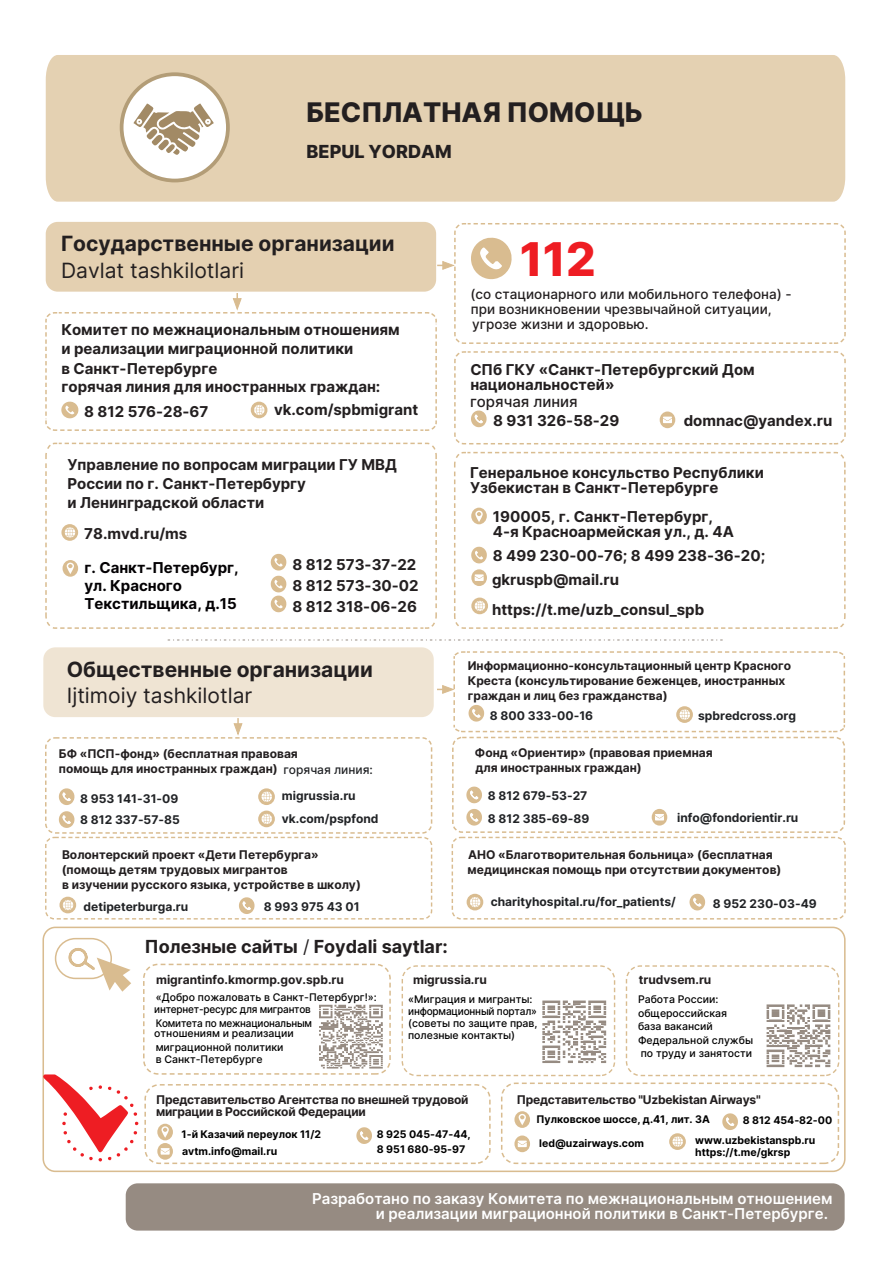
<style>
.page{position:relative;width:893px;height:1263px;background:#fff}
.page>*{position:absolute;margin:0;border:0;box-sizing:border-box;transform-origin:0 0}
.t1{font:800 46.5px "Inter";color:#ee1d23}
.t2{font:800 27px "Inter";color:#231f20}
.t3{font:700 21px "Inter";color:#231f20}
.t4{font:21px "Inter";color:#231f20}
.t5{font:700 18px "Inter";color:#231f20}
.t6{font:800 18px "Inter";color:#231f20}
.t7{font:700 15px/19.2px "Inter";color:#231f20}
.t8{font:600 15px/15px "Inter";color:#fff}
.t9{font:700 15px/18px "Inter";color:#030003}
.t10{font:500 15px "Inter";color:#231f20}
.t11{font:500 13.5px/15px "Inter";color:#231f20}
.t12{font:700 12px/15px "Inter";color:#231f20}
.t13{font:700 12px/22.5px "Inter";color:#212326}
.t14{font:700 12px/12px "Inter";letter-spacing:-.02em;color:#231f20}
.t15{font:500 12px "Inter";color:#212326}
.t16{font:500 10.5px/12px "Inter";color:#000}
.t17{font:700 10.5px/15px "Inter";color:#000}
.t18{font:500 10.5px/10.6px "Inter";letter-spacing:-.02em;color:#000;scale:.95 1}
.s1{font-weight:400}
</style>
<div class="page">
<div style="left:46px;top:55px;width:799px;height:48px;background:#e4d1b2"></div>
<svg style="left:168px;top:640px;width:555px;height:1px"></svg>
<svg style="left:454px;top:612px;width:392px;height:17px"></svg>
<div style="left:471px;top:597px;width:17px;height:17px;background:#d9bc90;border-radius:50%"></div>
<div style="left:122px;top:74px;width:106px;height:107px;background:#fff;border-radius:50%"></div>
<svg style="left:45px;top:612px;width:392px;height:17px"></svg>
<div style="left:157px;top:1124px;width:16px;height:16px;background:#d9bc90;border-radius:50%"></div>
<svg style="left:161px;top:1126px;width:8px;height:12px"></svg>
<div style="left:43px;top:647px;width:391px;height:70px;background:#efe4d3;border-radius:12px"></div>
<svg style="left:233px;top:718px;width:10px;height:17px"></svg>
<svg style="left:59px;top:788px;width:16px;height:17px"></svg>
<svg style="left:59px;top:811px;width:16px;height:17px"></svg>
<svg style="left:258px;top:788px;width:17px;height:17px"></svg>
<svg style="left:261px;top:791px;width:11px;height:11px"></svg>
<svg style="left:258px;top:810px;width:17px;height:17px"></svg>
<svg style="left:261px;top:814px;width:11px;height:10px"></svg>
<svg style="left:689px;top:893px;width:16px;height:17px"></svg>
<div style="left:467px;top:894px;width:16px;height:16px;background:#d9bc90;border-radius:50%"></div>
<svg style="left:470px;top:897px;width:10px;height:10px"></svg>
<div style="left:452px;top:737px;width:393px;height:96px;border:2px dashed #d9bc90;border-radius:9px"></div>
<svg style="left:466px;top:786px;width:16px;height:39px"></svg>
<div style="left:652px;top:809px;width:15px;height:16px;background:#d9bc90;border-radius:50%"></div>
<svg style="left:655px;top:814px;width:9px;height:6px"></svg>
<svg style="left:239px;top:897px;width:16px;height:17px"></svg>
<div style="left:59px;top:897px;width:17px;height:16px;background:#d9bc90;border-radius:50%"></div>
<svg style="left:63px;top:900px;width:10px;height:10px"></svg>
<svg style="left:437px;top:651px;width:409px;height:82px"></svg>
<div style="left:45px;top:737px;width:387px;height:97px;border:2px dashed #d9bc90;border-radius:9px"></div>
<div style="left:45px;top:837px;width:387px;height:82px;border:1px dashed #d9bc90;border-radius:8px"></div>
<div style="left:452px;top:837px;width:394px;height:82px;border:1px dashed #d9bc90;border-radius:8px"></div>
<div style="left:55px;top:938px;width:57px;height:41px;border:2px solid #d9bc90;border-radius:20px"></div>
<div style="left:42px;top:927px;width:804px;height:245px;border:2px solid #d9bc90;border-radius:12px"></div>
<div style="left:126px;top:1183px;width:719px;height:47px;background:#968b82;border-radius:12px"></div>
<svg style="left:542px;top:1000px;width:64px;height:63px"></svg>
<svg style="left:767px;top:1004px;width:63px;height:63px"></svg>
<svg style="left:319px;top:1005px;width:64px;height:63px"></svg>
<svg style="left:67px;top:946px;width:64px;height:46px"></svg>
<svg style="left:45px;top:103px;width:801px;height:509px"></svg>
<svg style="left:43px;top:1074px;width:95px;height:87px"></svg>
<div style="left:402px;top:965px;width:213px;height:111px;border:1px dashed #d9bc90;border-radius:14px"></div>
<div style="left:143px;top:964px;width:248px;height:111px;border:2px dashed #d9bc90;border-radius:14px"></div>
<div style="left:144px;top:1084px;width:347px;height:80px;border:2px dashed #d9bc90;border-radius:14px"></div>
<div style="left:501px;top:1082px;width:338px;height:82px;border:2px dashed #d9bc90;border-radius:14px"></div>
<div style="left:626px;top:965px;width:213px;height:111px;border:1px dashed #d9bc90;border-radius:14px"></div>
<svg style="left:157px;top:1143px;width:16px;height:17px"></svg>
<svg style="left:161px;top:1148px;width:9px;height:6px"></svg>
<svg style="left:356px;top:1127px;width:16px;height:17px"></svg>
<svg style="left:514px;top:1111px;width:16px;height:17px"></svg>
<svg style="left:518px;top:1113px;width:8px;height:12px"></svg>
<svg style="left:514px;top:1135px;width:16px;height:17px"></svg>
<svg style="left:518px;top:1140px;width:9px;height:7px"></svg>
<svg style="left:722px;top:1113px;width:16px;height:17px"></svg>
<div style="left:669px;top:1133px;width:17px;height:17px;background:#d9bc90;border-radius:50%"></div>
<svg style="left:672px;top:1136px;width:11px;height:11px"></svg>
<h2 class="t2" style="left:307px;top:92px;width:338px">БЕСПЛАТНАЯ ПОМОЩЬ</h2>
<p class="t6" style="left:307px;top:139px;width:147px">BEPUL YORDAM</p>
<h3 class="t3" style="left:61px;top:228px;width:335px">Государственные организации</h3>
<h3 class="t4" style="left:61px;top:255px;width:185px">Davlat tashkilotlari</h3>
<p class="t7" style="left:61px;top:320px;width:340px">Комитет по межнациональным отношениям и реализации миграционной политики<br>в Санкт-Петербурге</p>
<p class="t7" style="left:61px;top:377px;width:320px">горячая линия для иностранных граждан:</p>
<p class="t7" style="left:84px;top:401px;width:126px">8 812 576-28-67</p>
<p class="t7" style="left:274px;top:400px;width:146px">vk.com/spbmigrant</p>
<p class="t7" style="left:68px;top:455px;width:331px">Управление по вопросам миграции ГУ МВД<br>России по г. Санкт-Петербургу<br>и Ленинградской области</p>
<p class="t7" style="left:84px;top:524px;width:105px">78.mvd.ru/ms</p>
<p class="t9" style="left:84px;top:558px;width:156px">г. Санкт-Петербург, ул. Красного<br>Текстильщика, д.15</p>
<p class="t7" style="left:293px;top:554px;width:128px;line-height:21px">8 812 573-37-22<br>8 812 573-30-02<br>8 812 318-06-26</p>
<h3 class="t3" style="left:67px;top:654px;width:308px">Общественные организации</h3>
<h3 class="t4" style="left:67px;top:680px;width:187px">Ijtimoiy tashkilotlar</h3>
<p class="t12" style="left:59px;top:746px;width:241px">БФ «ПСП-фонд» (бесплатная правовая помощь для иностранных граждан)</p>
<p class="t13" style="left:80px;top:787px;width:101px;line-height:21px">8 953 141-31-09<br>8 812 337-57-85</p>
<p class="t13" style="left:282px;top:784px;width:98px">migrussia.ru vk.com/pspfond</p>
<p class="t15" style="left:283px;top:761px;width:91px">горячая линия:</p>
<p class="t12" style="left:62px;top:847px;width:301px">Волонтерский проект «Дети Петербурга» (помощь детям трудовых мигрантов<br>в изучении русского языка, устройстве в школу)</p>
<p class="t13" style="left:84px;top:895px;width:106px">detipeterburga.ru</p>
<p class="t13" style="left:264px;top:895px;width:97px">8 993 975 43 01</p>
<p class="t5" style="left:145px;top:934px;width:304px">Полезные сайты <span class="s1">/</span> Foydali saytlar:</p>
<h1 class="t1" style="left:520px;top:225px;width:77px">112</h1>
<p class="t11" style="left:470px;top:286px;width:323px">(со стационарного или мобильного телефона) - при возникновении чрезвычайной ситуации, угрозе жизни и здоровью.</p>
<p class="t7" style="left:470px;top:362px;width:286px;line-height:15px">СПб ГКУ «Санкт-Петербургский Дом национальностей»</p>
<p class="t10" style="left:470px;top:391px;width:109px">горячая линия</p>
<p class="t7" style="left:493px;top:410px;width:128px">8 931 326-58-29</p>
<p class="t7" style="left:684px;top:410px;width:150px">domnac@yandex.ru</p>
<p class="t7" style="left:470px;top:464px;width:295px;line-height:15.9px">Генеральное консульство Республики<br>Узбекистан в Санкт-Петербурге</p>
<p class="t7" style="left:493px;top:509px;width:243px;line-height:15px">190005, г. Санкт-Петербург,<br>4-я Красноармейская ул., д. 4А</p>
<p class="t7" style="left:492px;top:564px;width:214px;line-height:29.5px">gkruspb@mail.ru https://t.me/uzb_consul_spb</p>
<p class="t7" style="left:493px;top:545px;width:274px">8 499 230-00-76; 8 499 238-36-20;</p>
<p class="t12" style="left:468px;top:657px;width:325px">Информационно-консультационный центр Красного<br>Креста (консультирование беженцев, иностранных граждан и лиц без гражданства)</p>
<p class="t13" style="left:490px;top:704px;width:105px">8 800 333-00-16</p>
<p class="t13" style="left:698px;top:704px;width:99px">spbredcross.org</p>
<p class="t12" style="left:475px;top:744px;width:239px">Фонд «Ориентир» (правовая приемная для иностранных граждан)</p>
<p class="t13" style="left:488px;top:784px;width:103px">8 812 679-53-27<br>8 812 385-69-89</p>
<p class="t13" style="left:677px;top:806px;width:123px">info@fondorientir.ru</p>
<p class="t12" style="left:468px;top:847px;width:315px">АНО «Благотворительная больница» (бесплатная медицинская помощь при отсутствии документов)</p>
<p class="t13" style="left:491px;top:890px;width:187px">charityhospital.ru/for_patients/</p>
<p class="t13" style="left:713px;top:892px;width:105px">8 952 230-03-49</p>
<p class="t12" style="left:156px;top:972px;width:189px">migrantinfo.kmormp.gov.spb.ru</p>
<p class="t16" style="left:154px;top:991px;width:224px">«Добро пожаловать в Санкт-Петербург!»: интернет-ресурс для мигрантов</p>
<p class="t18" style="left:154px;top:1017px;width:168px">Комитета по межнациональным отношениям и реализации</p>
<p class="t16" style="left:156px;top:1040px;width:129px">миграционной политики в Санкт-Петербурге</p>
<p class="t12" style="left:413px;top:972px;width:75px">migrussia.ru</p>
<p class="t12" style="left:639px;top:972px;width:74px">trudvsem.ru</p>
<p class="t16" style="left:408px;top:993px;width:131px">«Миграция и мигранты: информационный портал» (советы по защите прав, полезные контакты)</p>
<p class="t16" style="left:638px;top:992px;width:117px;line-height:13.5px">Работа России: общероссийская база вакансий<br>Федеральной службы по труду и занятости</p>
<p class="t14" style="left:156px;top:1094px;width:314px">Представительство Агентства по внешней трудовой миграции в Российской Федерации</p>
<p class="t14" style="left:517px;top:1094px;width:245px">Представительство "Uzbekistan Airways"</p>
<p class="t17" style="left:537px;top:1111px;width:175px">Пулковское шоссе, д.41, лит. 3A</p>
<p class="t17" style="left:743px;top:1112px;width:91px">8 812 454-82-00</p>
<p class="t17" style="left:182px;top:1125px;width:141px;line-height:16.8px">1-й Казачий переулок 11/2 avtm.info@mail.ru</p>
<p class="t17" style="left:377px;top:1126px;width:95px">8 925 045-47-44,<br>8 951 680-95-97</p>
<p class="t17" style="left:539px;top:1136px;width:106px">led@uzairways.com</p>
<p class="t17" style="left:695px;top:1134px;width:122px;line-height:12px">www.uzbekistanspb.ru https://t.me/gkrsp</p>
<p class="t8" style="left:376px;top:1191px;width:458px;text-indent:-64px">Разработано по заказу Комитета по межнациональным отношением и реализации миграционной политики в Санкт-Петербурге.</p>
</div>
